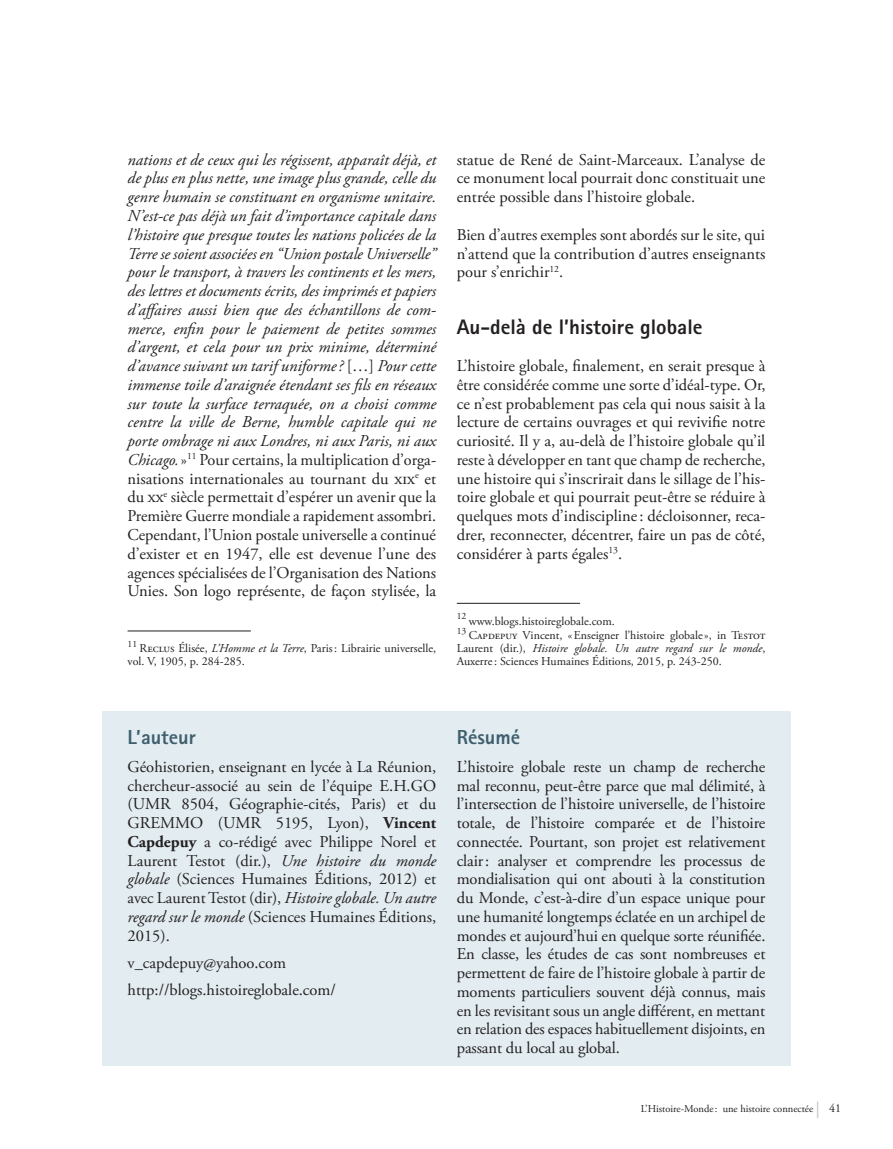
<style>
.page{position:relative;width:893px;height:1149px;background:#fff}
.page>*{position:absolute;margin:0;border:0;box-sizing:border-box;transform-origin:0 0}
.titre_gauche_1{font:800 21px "Rotis Sans Serif";color:#231f20}
.titre_gris_encadré_d{font:800 20.25px "Rotis Sans Serif";color:#3f5f6e}
.texte_Auteur_Résumé{font:16.5px/18.8px "Adobe Garamond Pro";letter-spacing:-.005em;color:#231f20;text-align:justify}
.t1{font:italic 16.5px/18.8px "Adobe Garamond Pro";color:#231f20;text-align:justify}
.texte_courant{font:16.5px/18.8px "Adobe Garamond Pro";color:#231f20;text-align:justify}
.notes{font:12px/12.8px "Adobe Garamond Pro";color:#231f20}
.t2{font:10.5px "Adobe Garamond Pro";color:#231f20}
.notes-2{font:9.6px "Adobe Garamond Pro";color:#231f20}
.s1{font-style:normal}
.s2{font-style:italic}
.s3{font-weight:700}
.s4{font-size:16.5px;color:#bcbdc0}
.s5{font-size:12px}
</style>
<div class="page">
<hr style="left:128px;top:630px;width:123px;height:1px;background:#231f20">
<hr style="left:457px;top:603px;width:123px;height:1px;background:#231f20">
<div style="left:102px;top:711px;width:689px;height:354px;background:#e2ecf1"></div>
<p class="t1" style="left:128px;top:150px;width:310px">nations et de ceux qui les régissent, apparaît déjà, et de plus en plus nette, une image plus grande, celle du genre humain se constituant en organisme unitaire.<br>N’est-ce pas déjà un fait d’importance capitale dans l’histoire que presque toutes les nations policées de la Terre se soient associées en “Union postale Universelle” pour le transport, à travers les continents et les mers, des lettres et documents écrits, des imprimés et papiers d’affaires aussi bien que des échantillons de com&shy;merce, enfin pour le paiement de petites sommes d’argent, et cela pour un prix minime, déterminé d’avance suivant un tarif uniforme? <span class="s1">[…]</span> Pour cette immense toile d’araignée étendant ses fils en réseaux sur toute la surface terraquée, on a choisi comme centre la ville de Berne, humble capitale qui ne porte ombrage ni aux Londres, ni aux Paris, ni aux Chicago.<span class="s1">»</span><sup>11</sup> <span class="s1">Pour certains, la multiplication d’orga&shy;nisations internationales au tournant du xix</span><sup>e</sup> <span class="s1">et du xx</span><sup>e</sup> <span class="s1">siècle permettait d’espérer un avenir que la Première Guerre mondiale a rapidement assombri.<br>Cependant, l’Union postale universelle a continué d’exister et en 1947, elle est devenue l’une des agences spécialisées de l’Organisation des Nations Unies. Son logo représente, de façon stylisée, la</span></p>
<p class="notes-2" style="left:128px;top:637px;width:11px">11</p>
<p class="notes" style="left:128px;top:642px;width:310px;text-indent:12px">Reclus Élisée, <span class="s2">L’Homme et la Terre</span>, Paris: Librairie universelle, vol. V, 1905, p. 284-285.</p>
<p class="texte_Auteur_Résumé" style="left:457px;top:151px;width:310px">statue de René de Saint-Marceaux. L’analyse de ce monument local pourrait donc constituait une entrée possible dans l’histoire globale.</p>
<p class="texte_courant" style="left:457px;top:226px;width:310px">Bien d’autres exemples sont abordés sur le site, qui n’attend que la contribution d’autres enseignants pour s’enrichir<sup>12</sup>.</p>
<p class="titre_gauche_1" style="left:457px;top:313px;width:247px">Au-delà de l’histoire globale</p>
<p class="texte_courant" style="left:457px;top:357px;width:310px">L’histoire globale, finalement, en serait presque à être considérée comme une sorte d’idéal-type. Or, ce n’est probablement pas cela qui nous saisit à la lecture de certains ouvrages et qui revivifie notre curiosité. Il y a, au-delà de l’histoire globale qu’il reste à développer en tant que champ de recherche, une histoire qui s’inscrirait dans le sillage de l’his&shy;toire globale et qui pourrait peut-être se réduire à quelques mots d’indiscipline: décloisonner, reca&shy;drer, reconnecter, décentrer, faire un pas de côté, considérer à parts égales<sup>13</sup>.</p>
<p class="notes-2" style="left:457px;top:610px;width:11px">12</p>
<p class="notes" style="left:469px;top:614px;width:148px">www.blogs.histoireglobale.com.</p>
<p class="notes-2" style="left:457px;top:625px;width:11px">13</p>
<p class="notes" style="left:457px;top:629px;width:310px;text-align:justify;text-indent:12px">Capdepuy Vincent, «Enseigner l’histoire globale», in Testot Laurent (dir.), <span class="s2">Histoire globale. Un autre regard sur le monde</span>, Auxerre: Sciences Humaines Éditions, 2015, p. 243-250.</p>
<p class="titre_gris_encadré_d" style="left:128px;top:724px;width:70px">L’auteur</p>
<p class="texte_Auteur_Résumé" style="left:128px;top:757px;width:310px">Géohistorien, enseignant en lycée à La Réunion, chercheur-associé au sein de l’équipe E.H.GO (UMR 8504, Géographie-cités, Paris) et du GREMMO (UMR 5195, Lyon), <span class="s3">Vincent Capdepuy</span> a co-rédigé avec Philippe Norel et Laurent Testot (dir.), <span class="s2">Une histoire du monde globale</span> (Sciences Humaines Éditions, 2012) et avec Laurent Testot (dir), <span class="s2">Histoire globale. Un autre regard sur le monde</span> (Sciences Humaines Éditions, 2015).</p>
<p class="texte_Auteur_Résumé" style="left:128px;top:953px;width:160px">v_capdepuy@yahoo.com</p>
<p class="texte_Auteur_Résumé" style="left:128px;top:980px;width:210px">http://blogs.histoireglobale.com/</p>
<p class="titre_gris_encadré_d" style="left:457px;top:724px;width:65px">Résumé</p>
<p class="texte_Auteur_Résumé" style="left:457px;top:757px;width:310px">L’histoire globale reste un champ de recherche mal reconnu, peut-être parce que mal délimité, à l’intersection de l’histoire universelle, de l’histoire totale, de l’histoire comparée et de l’histoire connectée. Pourtant, son projet est relativement clair: analyser et comprendre les processus de mondialisation qui ont abouti à la constitution du Monde, c’est-à-dire d’un espace unique pour une humanité longtemps éclatée en un archipel de mondes et aujourd’hui en quelque sorte réunifiée.<br>En classe, les études de cas sont nombreuses et permettent de faire de l’histoire globale à partir de moments particuliers souvent déjà connus, mais en les revisitant sous un angle différent, en mettant en relation des espaces habituellement disjoints, en passant du local au global.</p>
<p class="t2" style="left:641px;top:1101px;width:202px">L’Histoire-Monde: une histoire connectée <span class="s4">|</span> <span class="s5">41</span></p>
</div>
